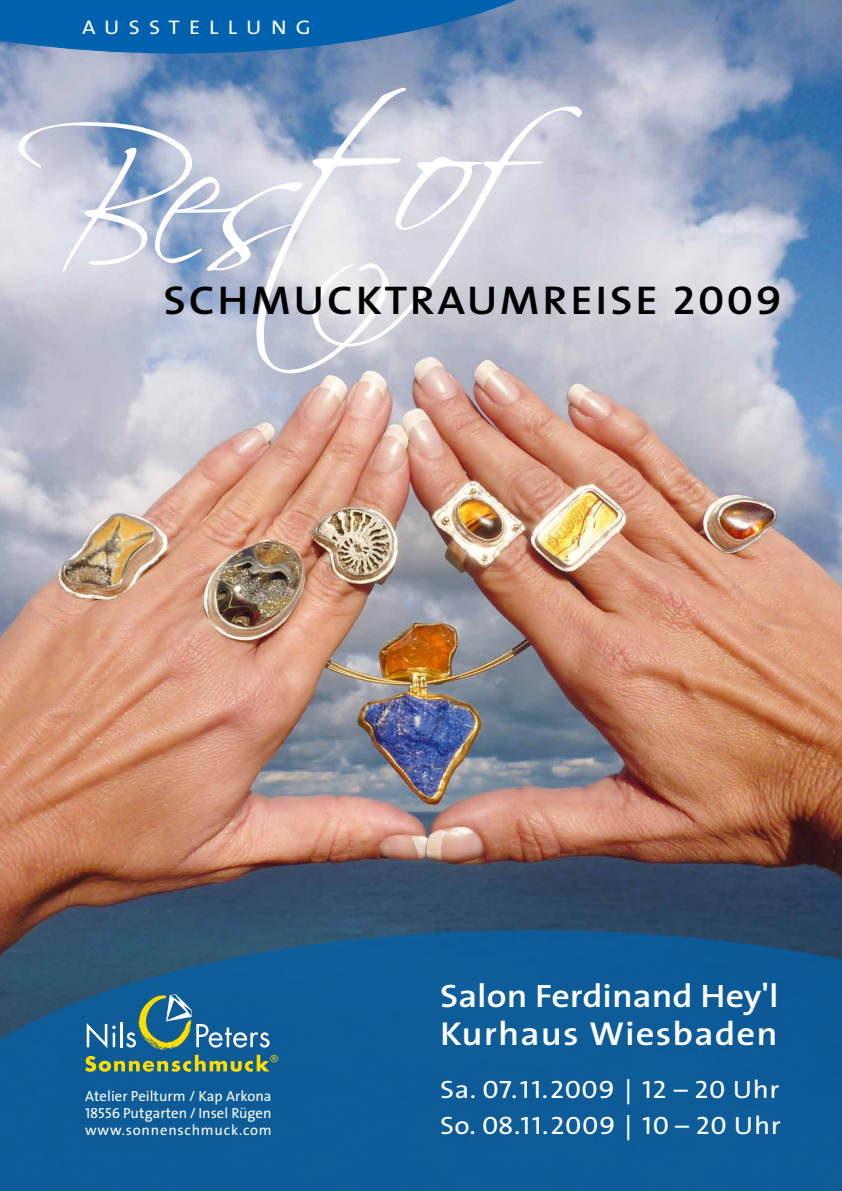
<style>
.page{position:relative;width:842px;height:1191px;background:#fff}
.page>*{position:absolute;margin:0;border:0;box-sizing:border-box;transform-origin:0 0}
.t1{font:40.4px "The Sans Semi Bold Caps";letter-spacing:.06em;color:#000;scale:1.11 1}
.t2{font:600 33.3px "The Sans";letter-spacing:.03em;color:#fff;scale:1.11 1}
.t3{font:600 32.6px "The Sans";color:#fff;scale:1.11 1}
.t4{font:25.2px/36px "The Sans Caps";letter-spacing:.02em;color:#fff;scale:1.11 1}
.t5{font:19.8px "The Sans Caps";letter-spacing:.42em;color:#fff;scale:1.11 1}
.t6{font:14.6px/16.8px "The Sans";letter-spacing:.005em;color:#fff;text-align:justify}
.s1{font-family:"The Sans Caps"}
.s2{font-family:"The Sans"}
</style>
<div class="page">
<img style="left:0;top:0;width:842px;height:930px">
<svg style="left:0;top:930px;width:842px;height:261px;background:#105a93"></svg>
<img style="left:138px;top:993px;width:55px;height:58px">
<svg style="left:87px;top:1023px;width:29px;height:25px"></svg>
<hr style="left:120px;top:1021px;width:3px;height:26px;background:#fff">
<svg style="left:126px;top:1032px;width:10px;height:15px"></svg>
<svg style="left:196px;top:1024px;width:74px;height:23px"></svg>
<svg style="left:85px;top:1054px;width:193px;height:17px;background:#5e8663"></svg>
<img style="left:165px;top:994px;width:28px;height:28px">
<svg style="left:0;top:0;width:612px;height:54px;background:#266faf"></svg>
<svg style="left:18px;top:88px;width:388px;height:285px;background:#bac3d6"></svg>
<svg style="left:312px;top:106px;width:270px;height:241px;background:#d2d4de"></svg>
<h3 class="t5" style="left:82px;top:11px;width:207px">AUSSTELLUNG</h3>
<h1 class="t1" style="left:163px;top:266px;width:559px">SCHmUCKTRAUMREISE 2009</h1>
<p class="t6" style="left:85px;top:1087px;width:188px">Atelier Peilturm / Kap Arkona <span class="s1">18556</span> Putgarten / Insel Rügen www.sonnenschmuck.com</p>
<h3 class="t3" style="left:440px;top:969px;width:306px">Salon Ferdinand Hey'l</h3>
<h2 class="t2" style="left:440px;top:1005px;width:306px">Kurhaus Wiesbaden</h2>
<h3 class="t4" style="left:440px;top:1070px;width:308px"><span class="s2">Sa.</span> 07.11.2009 | 12 – 20 <span class="s2">Uhr<br>So.</span> 08.11.2009 | 10 – 20 <span class="s2">Uhr</span></h3>
</div>
